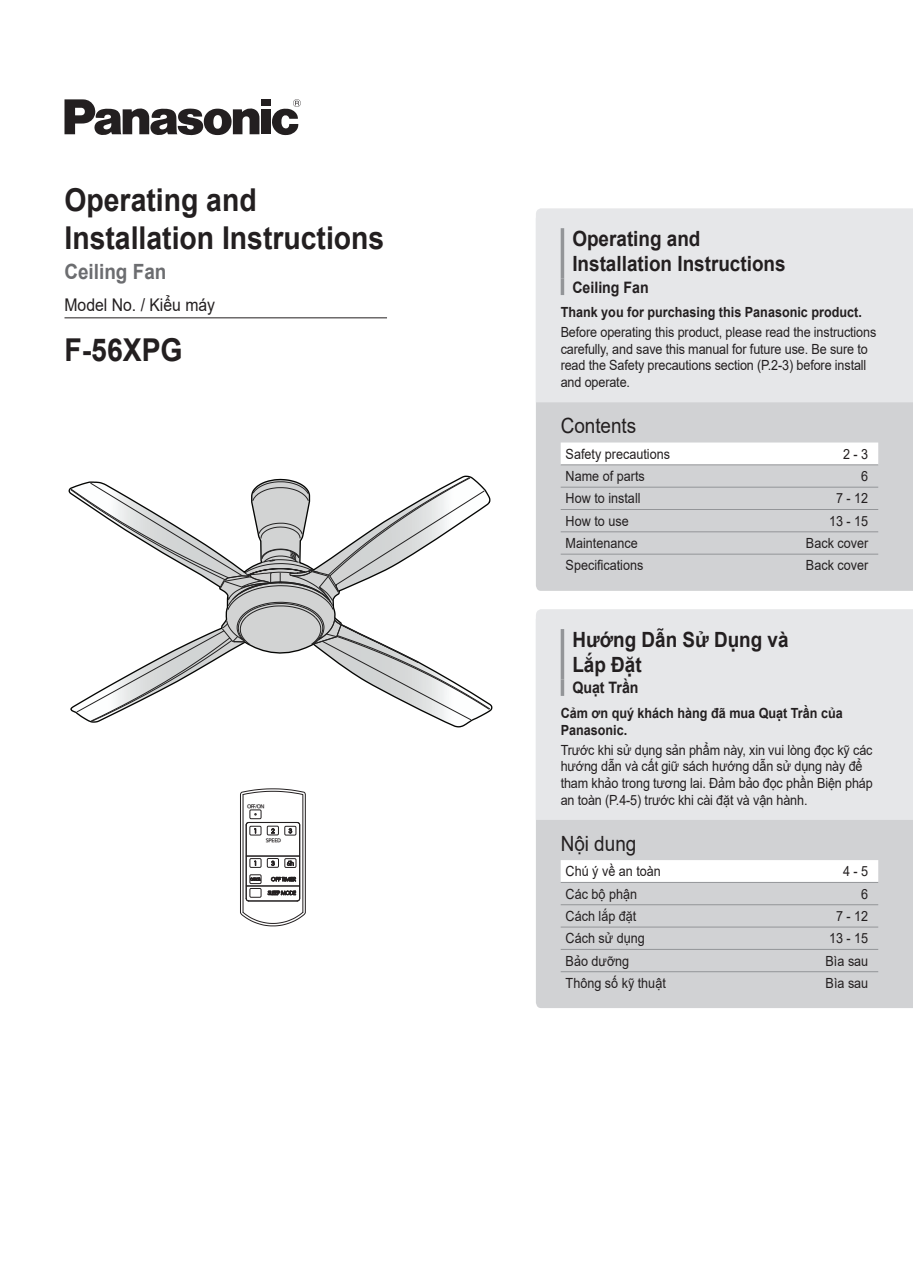
<style>
.page{position:relative;width:913px;height:1275px;background:#fff}
.page>*{position:absolute;margin:0;border:0;box-sizing:border-box;transform-origin:0 0}
.t1{font:700 31.5px/37.8px "Arial";color:#231f20;scale:.9 1}
.t2{font:700 21px/25.2px "Arial";color:#231f20;scale:.9 1}
.t3{font:21px "Arial";color:#231f20;scale:.9 1}
.t4{font:700 21px "Arial";color:#6c6d70;scale:.9 1}
.t5{font:17.5px "Arial";color:#231f20;scale:.9 1}
.t6{font:700 15.75px "Arial";color:#231f20;scale:.9 1}
.t7{font:14px/16.8px "Arial";letter-spacing:-.01em;color:#231f20;scale:.9 1}
.t8{font:700 14px/16.8px "Arial";color:#231f20;scale:.9 1}
.t9{font:4.9px "PUD Sans serif B";letter-spacing:-.05em;color:#231f20}
</style>
<div class="page">
<svg style="left:240px;top:788px;width:66px;height:139px"></svg>
<svg style="left:69px;top:476px;width:422px;height:246px"></svg>
<div style="left:261px;top:99px;width:10px;height:7px;background:#231f20"></div>
<div style="left:261px;top:109px;width:10px;height:25px;background:#231f20"></div>
<svg style="left:64px;top:99px;width:195px;height:36px"></svg>
<svg style="left:272px;top:99px;width:29px;height:36px"></svg>
<hr style="left:64px;top:318px;width:323px;height:1px;background:#231f20">
<div style="left:536px;top:402px;width:377px;height:189px;background:#d1d2d4"></div>
<div style="left:536px;top:208px;width:377px;height:194px;background:#e6e7e9"></div>
<svg style="left:561px;top:442px;width:317px;height:23px"></svg>
<hr style="left:561px;top:465px;width:317px;height:1px;background:#939598">
<hr style="left:561px;top:487px;width:317px;height:1px;background:#939598">
<hr style="left:561px;top:509px;width:317px;height:1px;background:#939598">
<hr style="left:561px;top:531px;width:317px;height:1px;background:#939598">
<hr style="left:561px;top:554px;width:317px;height:1px;background:#939598">
<hr style="left:561px;top:228px;width:3px;height:51px;background:#939598">
<hr style="left:561px;top:279px;width:3px;height:16px;background:#939598">
<div style="left:536px;top:820px;width:377px;height:188px;background:#d1d2d4"></div>
<div style="left:536px;top:609px;width:377px;height:211px;background:#e6e7e9"></div>
<svg style="left:561px;top:860px;width:317px;height:22px"></svg>
<hr style="left:561px;top:882px;width:317px;height:1px;background:#939598">
<hr style="left:561px;top:904px;width:317px;height:1px;background:#939598">
<hr style="left:561px;top:927px;width:317px;height:1px;background:#939598">
<hr style="left:561px;top:949px;width:317px;height:1px;background:#939598">
<hr style="left:561px;top:971px;width:317px;height:1px;background:#939598">
<hr style="left:561px;top:629px;width:3px;height:50px;background:#939598">
<hr style="left:561px;top:679px;width:3px;height:17px;background:#939598">
<h1 class="t1" style="left:64px;top:182px;width:357px">Operating and<br>Installation Instructions</h1>
<h2 class="t4" style="left:64px;top:260px;width:115px">Ceiling Fan</h2>
<p class="t5" style="left:64px;top:295px;width:169px">Model No. / Kiểu máy</p>
<h1 class="t1" style="left:64px;top:331px;width:133px">F-56XPG</h1>
<p class="t9" style="left:247px;top:804px;width:19px">OFF/ON</p>
<p class="t9" style="left:266px;top:838px;width:17px">SPEED</p>
<h2 class="t2" style="left:572px;top:226px;width:238px">Operating and<br>Installation Instructions</h2>
<p class="t6" style="left:572px;top:278px;width:86px">Ceiling Fan</p>
<p class="t8" style="left:561px;top:304px;width:336px">Thank you for purchasing this Panasonic product.</p>
<p class="t7" style="left:561px;top:324px;width:352px">Before operating this product, please read the instructions carefully, and save this manual for future use. Be sure to read the Safety precautions section (P.2-3) before install and operate.</p>
<h2 class="t3" style="left:561px;top:414px;width:86px">Contents</h2>
<p class="t7" style="left:566px;top:445px;width:117px">Safety precautions</p>
<p class="t7" style="left:843px;top:445px;width:30px">2 - 3</p>
<p class="t7" style="left:566px;top:468px;width:89px">Name of parts</p>
<p class="t7" style="left:861px;top:468px;width:9px">6</p>
<p class="t7" style="left:566px;top:490px;width:85px">How to install</p>
<p class="t7" style="left:836px;top:490px;width:37px">7 - 12</p>
<p class="t7" style="left:566px;top:512px;width:72px">How to use</p>
<p class="t7" style="left:829px;top:512px;width:45px">13 - 15</p>
<p class="t7" style="left:566px;top:535px;width:82px">Maintenance</p>
<p class="t7" style="left:806px;top:535px;width:71px">Back cover</p>
<p class="t7" style="left:566px;top:557px;width:88px">Specifications</p>
<p class="t7" style="left:806px;top:557px;width:71px">Back cover</p>
<h2 class="t2" style="left:572px;top:627px;width:242px">Hướng Dẫn Sử Dụng và<br>Lắp Đặt</h2>
<p class="t6" style="left:572px;top:679px;width:75px">Quạt Trần</p>
<p class="t8" style="left:561px;top:705px;width:315px">Cảm ơn quý khách hàng đã mua Quạt Trần của<br>Panasonic.</p>
<p class="t7" style="left:561px;top:741px;width:348px">Trước khi sử dụng sản phẩm này, xin vui lòng đọc kỹ các hướng dẫn và cất giữ sách hướng dẫn sử dụng này để tham khảo trong tương lai. Đảm bảo đọc phần Biện pháp an toàn (P.4-5) trước khi cài đặt và vận hành.</p>
<h2 class="t3" style="left:561px;top:832px;width:86px">Nội dung</h2>
<p class="t7" style="left:566px;top:863px;width:107px">Chú ý về an toàn</p>
<p class="t7" style="left:843px;top:863px;width:30px">4 - 5</p>
<p class="t7" style="left:566px;top:885px;width:81px">Các bộ phận</p>
<p class="t7" style="left:861px;top:885px;width:9px">6</p>
<p class="t7" style="left:566px;top:908px;width:80px">Cách lắp đặt</p>
<p class="t7" style="left:836px;top:908px;width:37px">7 - 12</p>
<p class="t7" style="left:566px;top:930px;width:89px">Cách sử dụng</p>
<p class="t7" style="left:829px;top:930px;width:45px">13 - 15</p>
<p class="t7" style="left:566px;top:952px;width:72px">Bảo dưỡng</p>
<p class="t7" style="left:825px;top:952px;width:49px">Bìa sau</p>
<p class="t7" style="left:566px;top:975px;width:113px">Thông số kỹ thuật</p>
<p class="t7" style="left:825px;top:975px;width:49px">Bìa sau</p>
</div>
